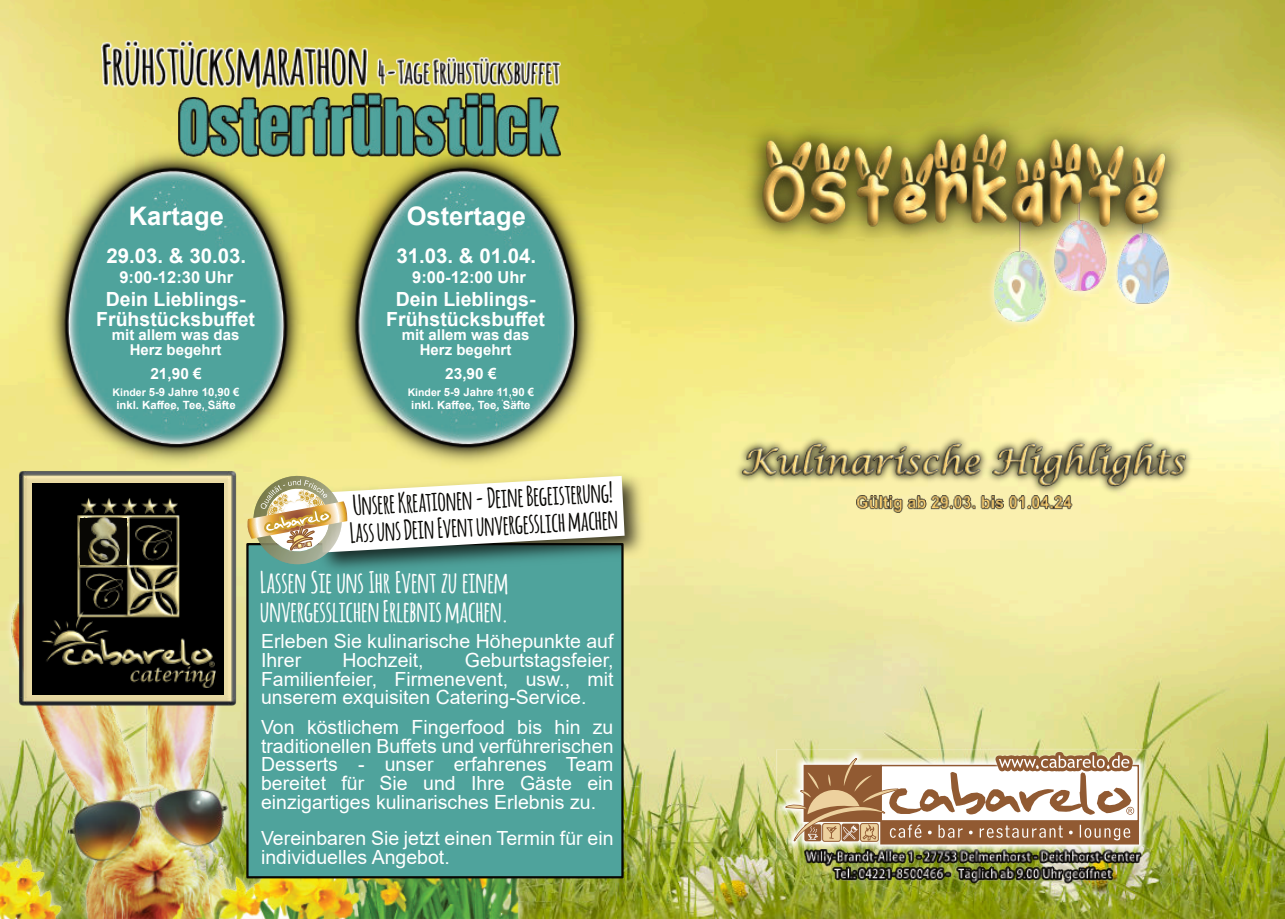
<style>
.page{position:relative;width:1285px;height:919px;background:#fff}
.page>*{position:absolute;margin:0;border:0;box-sizing:border-box;transform-origin:0 0}
.t1{font:700 29.1px/29.1px "Amatic";color:#fff}
.t2{font:700 27.15px/27.2px "Amatic";color:#080704;scale:.94 1}
.t3{font:700 25.5px "Arial";color:#fff}
.t4{font:700 20.4px "Arial";color:#fff}
.t5{font:19.5px/18.6px "Arial";color:#fff}
.t6{font:700 19.5px/19.2px "Arial";color:#fff;text-align:center}
.t7{font:700 16.5px "Arial";color:#fff}
.t8{font:700 15.45px "Arial";color:#fff}
.t9{font:700 15px/14.7px "Arial";color:#fff;text-align:center}
.t10{font:700 11.4px/13.2px "Arial";color:#fff;text-align:center}
.s1{font-size:10.5px}
</style>
<div class="page">
<img style="left:0;top:0;width:1284px;height:918px">
<img style="left:101px;top:41px;width:267px;height:48px">
<img style="left:0;top:569px;width:518px;height:349px">
<img style="left:776px;top:749px;width:370px;height:104px">
<img style="left:783px;top:637px;width:355px;height:281px">
<img style="left:983px;top:248px;width:195px;height:85px">
<img style="left:994px;top:248px;width:173px;height:74px">
<img style="left:739px;top:112px;width:448px;height:136px">
<img style="left:179px;top:57px;width:381px;height:88px">
<img style="left:44px;top:145px;width:556px;height:324px">
<img style="left:856px;top:495px;width:216px;height:17px">
<div style="left:246px;top:543px;width:377px;height:335px;background:#4fa39c;border:2px solid #080704"></div>
<img style="left:733px;top:435px;width:461px;height:60px">
<img style="left:19px;top:470px;width:217px;height:236px">
<div style="left:32px;top:483px;width:191px;height:211px;background:#000"></div>
<img style="left:78px;top:515px;width:101px;height:96px">
<div style="left:81px;top:518px;width:46px;height:47px;background:#080704"></div>
<img style="left:81px;top:498px;width:96px;height:15px">
<img style="left:89px;top:518px;width:30px;height:48px">
<img style="left:42px;top:611px;width:173px;height:77px">
<img style="left:314px;top:470px;width:334px;height:106px">
<svg style="left:246px;top:472px;width:378px;height:96px"></svg>
<h3 class="t3" style="left:129px;top:206px;width:96px">Kartage</h3>
<p class="t4" style="left:106px;top:248px;width:141px">29.03. &amp; 30.03.</p>
<p class="t7" style="left:119px;top:270px;width:115px">9:00-12:30 Uhr</p>
<p class="t6" style="left:96px;top:292px;width:160px">Dein Lieblings-<br>Frühstücksbuffet</p>
<p class="t9" style="left:112px;top:329px;width:129px">mit allem was das<br>Herz begehrt</p>
<p class="t8" style="left:150px;top:368px;width:53px">21,90 €</p>
<p class="t10" style="left:112px;top:386px;width:128px"><span class="s1">Kinder</span> 5-9 Jahre 10,90 € inkl. Kaffee, Tee, Säfte</p>
<h3 class="t3" style="left:406px;top:206px;width:121px">Ostertage</h3>
<p class="t4" style="left:396px;top:248px;width:141px">31.03. &amp; 01.04.</p>
<p class="t7" style="left:412px;top:270px;width:115px">9:00-12:00 Uhr</p>
<p class="t6" style="left:386px;top:292px;width:160px">Dein Lieblings-<br>Frühstücksbuffet</p>
<p class="t9" style="left:402px;top:329px;width:129px">mit allem was das<br>Herz begehrt</p>
<p class="t8" style="left:445px;top:368px;width:53px">23,90 €</p>
<p class="t10" style="left:407px;top:386px;width:128px"><span class="s1">Kinder</span> 5-9 Jahre 11,90 € inkl. Kaffee, Tee, Säfte</p>
<h2 class="t2" style="left:348px;top:492px;width:287px;rotate:-3deg">Unsere Kreationen - Deine Begeisterung!<br>Lass uns Dein Event unvergesslich machen</h2>
<h1 class="t1" style="left:260px;top:568px;width:249px">Lassen Sie uns Ihr Event zu einem unvergesslichen Erlebnis machen.</h1>
<p class="t5" style="left:261px;top:634px;width:354px">Erleben Sie kulinarische Höhepunkte auf<br>Ihrer</p>
<p class="t5" style="left:261px;top:652px;width:354px;text-align:justify;text-indent:204px">Geburtstagsfeier, Familienfeier, Firmenevent, usw., mit unserem exquisiten Catering-Service.</p>
<p class="t5" style="left:261px;top:719px;width:354px;text-align:justify">Von köstlichem Fingerfood bis hin zu traditionellen Buffets und verführerischen Desserts - unser erfahrenes Team bereitet für Sie und Ihre Gäste ein einzigartiges kulinarisches Erlebnis zu.</p>
<p class="t5" style="left:261px;top:830px;width:354px">Vereinbaren Sie jetzt einen Termin für ein individuelles Angebot.</p>
<p class="t5" style="left:342px;top:652px;width:83px">Hochzeit,</p>
</div>
